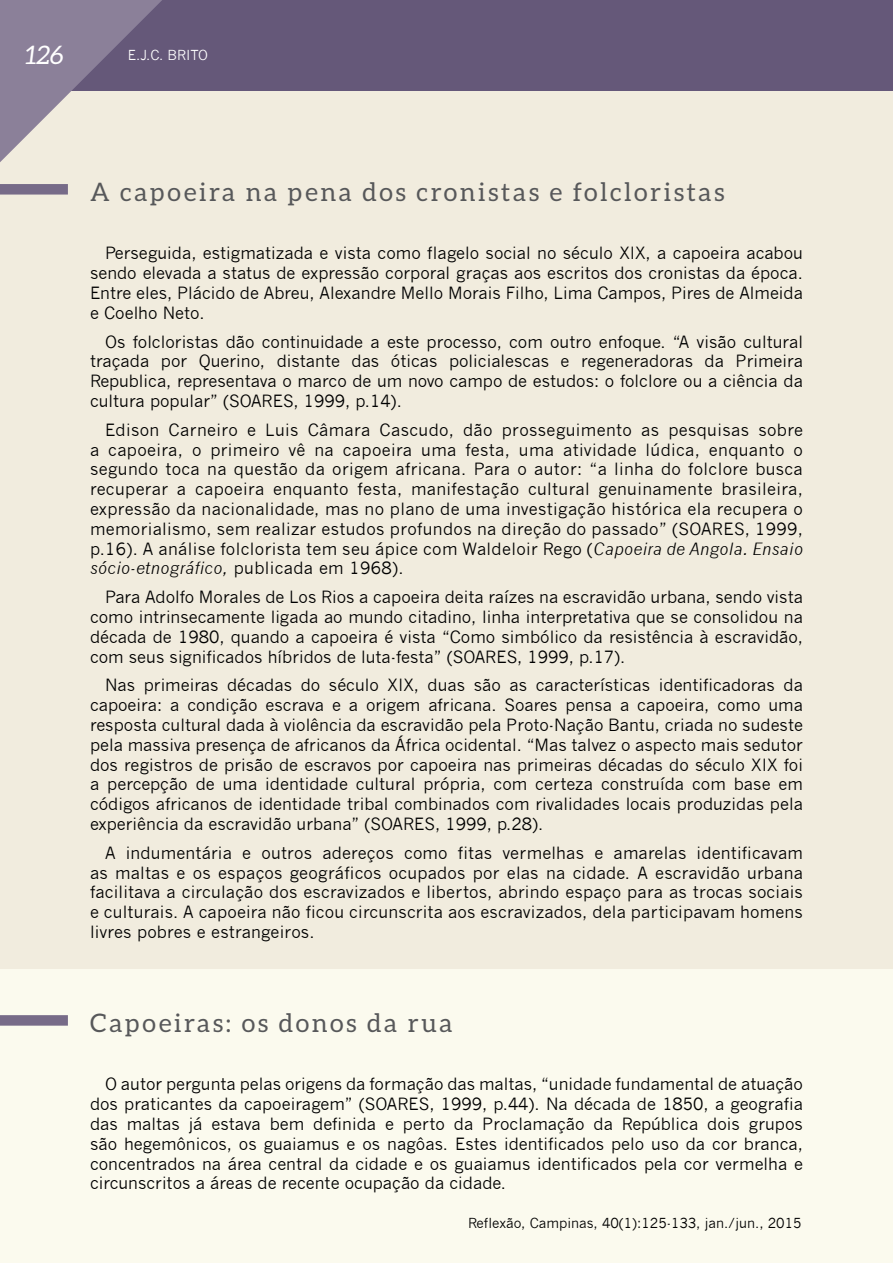
<style>
.page{position:relative;width:893px;height:1263px;background:#f1ecde}
.page>*{position:absolute;margin:0;border:0;box-sizing:border-box;transform-origin:0 0}
._05_1__sub_1{font:25.5px "Aleo";letter-spacing:.1em;color:#57585a}
.t1{font:italic 25.5px "Aleo";color:#fff}
._05_0_texto{font:16.5px/19.8px "News Gothic";color:#000;text-align:justify}
.t2{font:13.5px "News Gothic";color:#000}
.t3{font:13.5px "News Gothic";color:#fff}
.s1{font-style:italic}
</style>
<div class="page">
<div style="left:0;top:969px;width:893px;height:294px;background:#fbfaee"></div>
<div style="left:0;top:184px;width:68px;height:11px;background:#776b88"></div>
<div style="left:0;top:1015px;width:68px;height:11px;background:#776b88"></div>
<div style="left:0;top:0;width:893px;height:90px;background:#655879"></div>
<svg style="left:0;top:0;width:162px;height:162px"></svg>
<p class="t1" style="left:26px;top:40px;width:39px">126</p>
<p class="t3" style="left:128px;top:48px;width:82px">E.J.C. BRITO</p>
<p class="_05_1__sub_1" style="left:90px;top:177px;width:636px">A capoeira na pena dos cronistas e folcloristas</p>
<p class="_05_0_texto" style="left:90px;top:244px;width:714px;text-indent:15px">Perseguida, estigmatizada e vista como flagelo social no século XIX, a capoeira acabou sendo elevada a status de expressão corporal graças aos escritos dos cronistas da época.<br>Entre eles, Plácido de Abreu, Alexandre Mello Morais Filho, Lima Campos, Pires de Almeida e Coelho Neto.</p>
<p class="_05_0_texto" style="left:90px;top:332px;width:714px;text-indent:15px">Os folcloristas dão continuidade a este processo, com outro enfoque. “A visão cultural traçada por Querino, distante das óticas policialescas e regeneradoras da Primeira Republica, representava o marco de um novo campo de estudos: o folclore ou a ciência da cultura popular” (SOARES, 1999, p.14).</p>
<p class="_05_0_texto" style="left:90px;top:420px;width:714px;text-indent:15px">Edison Carneiro e Luis Câmara Cascudo, dão prosseguimento as pesquisas sobre a capoeira, o primeiro vê na capoeira uma festa, uma atividade lúdica, enquanto o segundo toca na questão da origem africana. Para o autor: “a linha do folclore busca recuperar a capoeira enquanto festa, manifestação cultural genuinamente brasileira, expressão da nacionalidade, mas no plano de uma investigação histórica ela recupera o memorialismo, sem realizar estudos profundos na direção do passado” (SOARES, 1999, p.16). A análise folclorista tem seu ápice com Waldeloir Rego (<span class="s1">Capoeira de Angola. Ensaio sócio-etnográfico,</span> publicada em 1968).</p>
<p class="_05_0_texto" style="left:90px;top:587px;width:714px;text-indent:15px">Para Adolfo Morales de Los Rios a capoeira deita raízes na escravidão urbana, sendo vista como intrinsecamente ligada ao mundo citadino, linha interpretativa que se consolidou na década de 1980, quando a capoeira é vista “Como simbólico da resistência à escravidão, com seus significados híbridos de luta-festa” (SOARES, 1999, p.17).</p>
<p class="_05_0_texto" style="left:90px;top:676px;width:714px;text-indent:15px">Nas primeiras décadas do século XIX, duas são as características identificadoras da capoeira: a condição escrava e a origem africana. Soares pensa a capoeira, como uma resposta cultural dada à violência da escravidão pela Proto-Nação Bantu, criada no sudeste pela massiva presença de africanos da África ocidental. “Mas talvez o aspecto mais sedutor dos registros de prisão de escravos por capoeira nas primeiras décadas do século XIX foi a percepção de uma identidade cultural própria, com certeza construída com base em códigos africanos de identidade tribal combinados com rivalidades locais produzidas pela experiência da escravidão urbana” (SOARES, 1999, p.28).</p>
<p class="_05_0_texto" style="left:90px;top:843px;width:714px;text-indent:15px">A indumentária e outros adereços como fitas vermelhas e amarelas identificavam as maltas e os espaços geográficos ocupados por elas na cidade. A escravidão urbana facilitava a circulação dos escravizados e libertos, abrindo espaço para as trocas sociais e culturais. A capoeira não ficou circunscrita aos escravizados, dela participavam homens livres pobres e estrangeiros.</p>
<p class="_05_1__sub_1" style="left:90px;top:1008px;width:364px">Capoeiras: os donos da rua</p>
<p class="_05_0_texto" style="left:90px;top:1075px;width:714px;text-indent:15px">O autor pergunta pelas origens da formação das maltas, “unidade fundamental de atuação dos praticantes da capoeiragem” (SOARES, 1999, p.44). Na década de 1850, a geografia das maltas já estava bem definida e perto da Proclamação da República dois grupos são hegemônicos, os guaiamus e os nagôas. Estes identificados pelo uso da cor branca, concentrados na área central da cidade e os guaiamus identificados pela cor vermelha e circunscritos a áreas de recente ocupação da cidade.</p>
<p class="t2" style="left:468px;top:1215px;width:335px">Reflexão, Campinas, 40(1):125-133, jan./jun., 2015</p>
</div>
